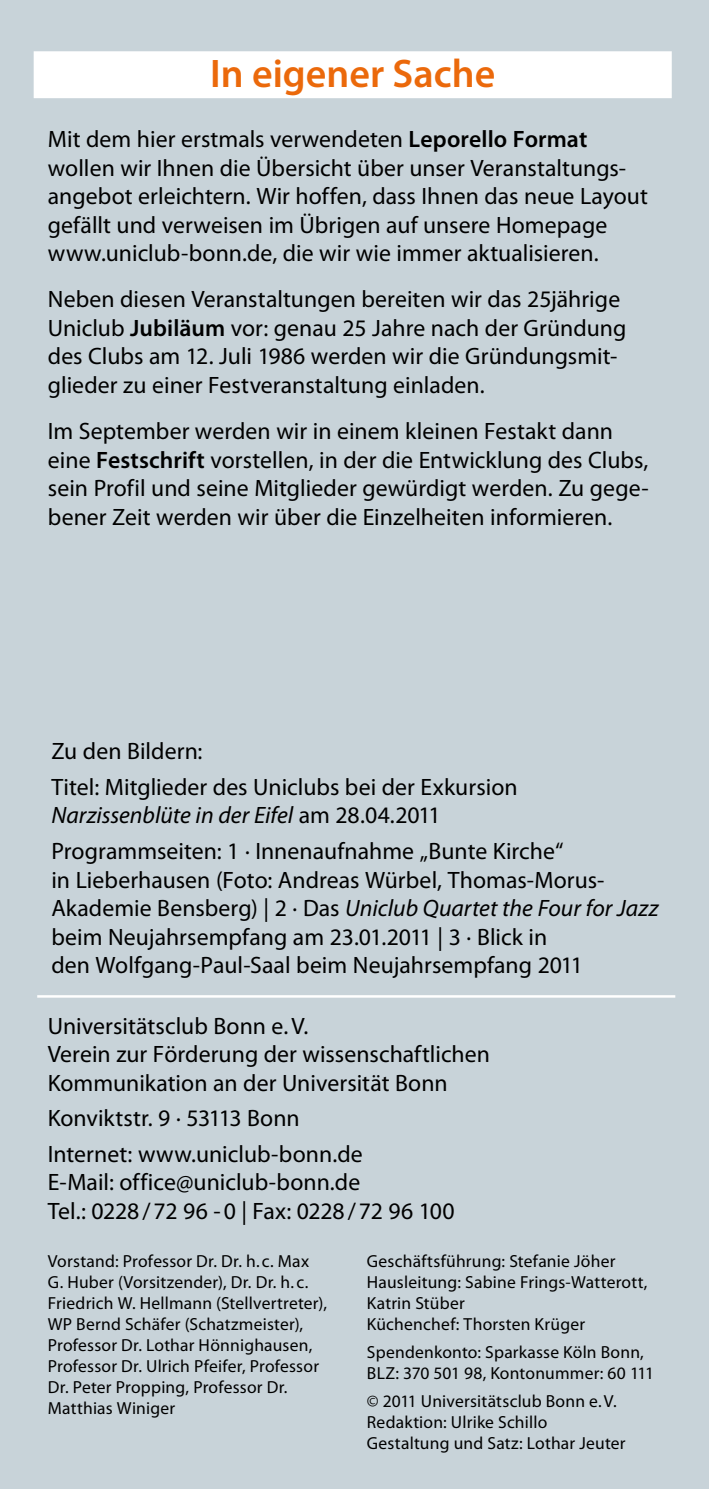
<style>
.page{position:relative;width:709px;height:1489px;background:#fff}
.page>*{position:absolute;margin:0;border:0;box-sizing:border-box;transform-origin:0 0}
.t1{font:600 40px "Myriad Pro";color:#eb690b}
.t2{font:23.75px/28.5px "Myriad Pro";color:#000}
.t3{font:17.5px/21px "Myriad Pro";letter-spacing:.015em;color:#000}
.s1{font-weight:600}
.s2{font-style:italic}
</style>
<div class="page">
<div style="left:0;top:0;width:709px;height:1488px;background:#c8d3d9"></div>
<div style="left:34px;top:51px;width:637px;height:47px;background:#fff"></div>
<hr style="left:37px;top:995px;width:638px;height:2px;background:#fff">
<h1 class="t1" style="left:210px;top:48px;width:287px">In eigener Sache</h1>
<p class="t2" style="left:48px;top:124px;width:601px">Mit dem hier erstmals verwendeten <span class="s1">Leporello Format </span>wollen wir Ihnen die Übersicht über unser Veranstaltungs&shy;angebot erleichtern. Wir hoffen, dass Ihnen das neue Layout gefällt und verweisen im Übrigen auf unsere Homepage www.uniclub-bonn.de, die wir wie immer aktualisieren.</p>
<p class="t2" style="left:48px;top:285px;width:580px">Neben diesen Veranstaltungen bereiten wir das 25jährige Uniclub <span class="s1">Jubiläum</span> vor: genau 25 Jahre nach der Gründung des Clubs am 12. Juli 1986 werden wir die Gründungsmit&shy;glieder zu einer Festveranstaltung einladen.</p>
<p class="t2" style="left:48px;top:416px;width:602px">Im September werden wir in einem kleinen Festakt dann eine <span class="s1">Festschrift</span> vorstellen, in der die Entwicklung des Clubs, sein Profil und seine Mitglieder gewürdigt werden. Zu gege&shy;bener Zeit werden wir über die Einzelheiten informieren.</p>
<p class="t2" style="left:51px;top:733px;width:468px;line-height:35.5px">Zu den Bildern:<br>Titel: Mitglieder des Uniclubs bei der Exkursion</p>
<p class="t2" style="left:51px;top:797px;width:513px;line-height:35.5px"><span class="s2">Narzissenblüte in der Eifel</span> am 28.04.2011<br>Programmseiten: 1 · Innenaufnahme „Bunte Kirche“</p>
<p class="t2" style="left:51px;top:864px;width:609px">in Lieberhausen (Foto: Andreas Würbel, Thomas-Morus-Akademie Bensberg) | 2 · Das <span class="s2">Uniclub Quartet the Four for Jazz </span>beim Neujahrsempfang am 23.01.2011 | 3 · Blick in<br>den Wolfgang-Paul-Saal beim Neujahrsempfang 2011</p>
<p class="t2" style="left:48px;top:1010px;width:444px">Universitätsclub Bonn e.V.<br>Verein zur Förderung der wissenschaftlichen<br>Kommunikation an der Universität Bonn</p>
<p class="t2" style="left:48px;top:1099px;width:316px;line-height:35.5px">Konviktstr. 9 · 53113 Bonn<br>Internet: www.uniclub-bonn.de</p>
<p class="t2" style="left:48px;top:1167px;width:408px">E-Mail: office@uniclub-bonn.de<br>Tel.: 0228/72 96 -0 | Fax: 0228/72 96 100</p>
<p class="t3" style="left:48px;top:1250px;width:281px">Vorstand: Professor Dr. Dr. h. c. Max G. Huber (Vorsitzender), Dr. Dr. h. c.<br>Friedrich W. Hellmann (Stellvertreter), WP Bernd Schäfer (Schatzmeister), Professor Dr. Lothar Hönnighausen, Professor Dr. Ulrich Pfeifer, Professor Dr. Peter Propping, Professor Dr.<br>Matthias Winiger</p>
<p class="t3" style="left:367px;top:1250px;width:282px">Geschäftsführung: Stefanie Jöher<br>Hausleitung: Sabine Frings-Watterott,<br>Katrin Stüber<br>Küchenchef: Thorsten Krüger</p>
<p class="t3" style="left:367px;top:1341px;width:289px">Spendenkonto: Sparkasse Köln Bonn,<br>BLZ: 370 501 98, Kontonummer: 60 111</p>
<p class="t3" style="left:367px;top:1390px;width:260px">© 2011 Universitätsclub Bonn e.V.<br>Redaktion: Ulrike Schillo<br>Gestaltung und Satz: Lothar Jeuter</p>
</div>
